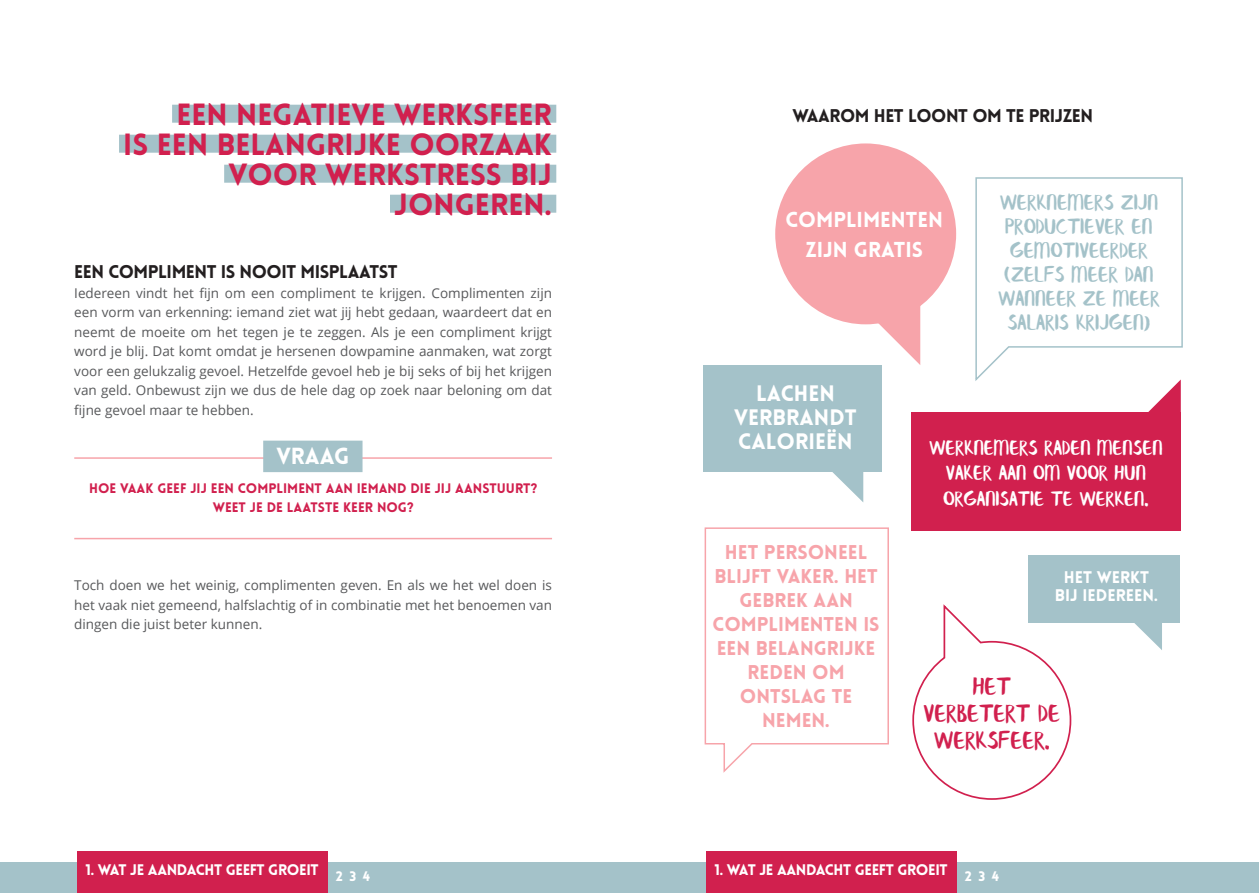
<style>
.page{position:relative;width:1259px;height:893px;background:#fff}
.page>*{position:absolute;margin:0;border:0;box-sizing:border-box;transform-origin:0 0}
.quote_rood_blauw{font:900 30px "Lovelo";color:#d1204e}
.broodtekst{font:27.3px/27.3px "Banaue";color:#d1204e;text-align:center}
.broodtekst-2{font:24px/24px "Banaue";color:#a4c2c9;text-align:center}
.broodtekst-3{font:22.8px/25.5px "Banaue";color:#fff;text-align:center}
.blokjes_blauw{font:900 22.8px "Lovelo";color:#fff}
.broodtekst-4{font:900 21.9px/23.9px "Lovelo";color:#fff;text-align:center}
.broodtekst-5{font:900 21.15px "Lovelo";color:#fff}
.broodtekst-6{font:900 19.5px/24px "Lovelo";color:#f7a4aa;text-align:center}
.kop_2{font:900 18px "Lovelo";letter-spacing:-.025em;color:#231f20}
.broodtekst-7{font:900 18px "Lovelo";letter-spacing:-.025em;color:#231f20}
.broodtekst-8{font:900 16.5px "Lovelo";color:#fff}
.t1{font:900 15px "Lovelo";letter-spacing:-.025em;color:#fff}
.broodtekst-9{font:13.5px/19.5px "Open Sans";color:#57585a;text-align:justify}
.quote_tussen_strepen{font:900 13.5px/19.5px "Lovelo";color:#d1204e;text-align:center}
.t2{font:900 13.5px "Lovelo";color:#fff}
</style>
<div class="page">
<div style="left:172px;top:105px;width:384px;height:18px;background:#a4c2c9"></div>
<div style="left:119px;top:135px;width:437px;height:18px;background:#a4c2c9"></div>
<div style="left:224px;top:165px;width:332px;height:18px;background:#a4c2c9"></div>
<div style="left:390px;top:195px;width:166px;height:18px;background:#a4c2c9"></div>
<hr style="left:74px;top:457px;width:478px;height:2px;background:#f7a4aa">
<hr style="left:74px;top:538px;width:478px;height:1px;background:#f7a4aa">
<svg style="left:704px;top:527px;width:185px;height:246px"></svg>
<div style="left:911px;top:412px;width:269px;height:118px;background:#d1204e"></div>
<svg style="left:975px;top:177px;width:208px;height:238px"></svg>
<div style="left:1028px;top:556px;width:152px;height:67px;background:#a4c2c9"></div>
<svg style="left:1134px;top:623px;width:28px;height:27px"></svg>
<div style="left:703px;top:365px;width:179px;height:107px;background:#a4c2c9"></div>
<svg style="left:832px;top:472px;width:31px;height:30px"></svg>
<div style="left:775px;top:143px;width:181px;height:181px;background:#f7a4aa;border-radius:50%"></div>
<svg style="left:876px;top:306px;width:44px;height:59px"></svg>
<svg style="left:912px;top:604px;width:160px;height:196px"></svg>
<div style="left:263px;top:441px;width:99px;height:31px;background:#a4c2c9"></div>
<div style="left:0;top:863px;width:630px;height:30px;background:#a4c2c9"></div>
<div style="left:628px;top:863px;width:631px;height:30px;background:#a4c2c9"></div>
<div style="left:77px;top:852px;width:250px;height:41px;background:#d1204e"></div>
<div style="left:706px;top:852px;width:250px;height:41px;background:#d1204e"></div>
<p class="quote_rood_blauw" style="left:176px;top:96px;width:377px">EEN NEGATIEVE WERKSFEER</p>
<p class="quote_rood_blauw" style="left:123px;top:126px;width:430px">IS EEN BELANGRIJKE OORZAAK</p>
<p class="quote_rood_blauw" style="left:228px;top:156px;width:325px">VOOR WERKSTRESS BIJ</p>
<p class="quote_rood_blauw" style="left:394px;top:186px;width:159px">JONGEREN.</p>
<p class="kop_2" style="left:74px;top:261px;width:325px">EEN COMPLIMENT IS NOOIT MISPLAATST</p>
<p class="broodtekst-9" style="left:74px;top:283px;width:479px">Iedereen vindt het fijn om een compliment te krijgen. Complimenten zijn een vorm van erkenning: iemand ziet wat jij hebt gedaan, waardeert dat en neemt de moeite om het tegen je te zeggen. Als je een compliment krijgt word je blij. Dat komt omdat je hersenen dowpamine aanmaken, wat zorgt voor een gelukzalig gevoel. Hetzelfde gevoel heb je bij seks of bij het krijgen van geld. Onbewust zijn we dus de hele dag op zoek naar beloning om dat fijne gevoel maar te hebben.</p>
<p class="blokjes_blauw" style="left:276px;top:441px;width:75px">VRAAG</p>
<p class="quote_tussen_strepen" style="left:89px;top:478px;width:449px">HOE VAAK GEEF JIJ EEN COMPLIMENT AAN IEMAND DIE JIJ AANSTUURT?<br>WEET JE DE LAATSTE KEER NOG?</p>
<p class="broodtekst-9" style="left:74px;top:575px;width:479px">Toch doen we het weinig, complimenten geven. En als we het wel doen is het vaak niet gemeend, halfslachtig of in combinatie met het benoemen van dingen die juist beter kunnen.</p>
<p class="broodtekst-7" style="left:792px;top:105px;width:302px">WAAROM HET LOONT OM TE PRIJZEN</p>
<p class="broodtekst-5" style="left:785px;top:206px;width:159px">COMPLIMENTEN</p>
<p class="broodtekst-5" style="left:805px;top:237px;width:119px">ZIJN GRATIS</p>
<p class="broodtekst-2" style="left:998px;top:192px;width:163px">WERKNEMERS ZIJN<br>PRODUCTIEVER EN<br>GEMOTIVEERDER (ZELFS MEER DAN<br>WANNEER ZE MEER<br>SALARIS KRIJGEN)</p>
<p class="broodtekst-4" style="left:734px;top:382px;width:124px">LACHEN<br>VERBRANDT<br>CALORIEËN</p>
<p class="broodtekst-6" style="left:725px;top:540px;width:144px">HET PERSONEEL</p>
<p class="broodtekst-6" style="left:714px;top:564px;width:165px">BLIJFT VAKER. HET<br>GEBREK AAN</p>
<p class="broodtekst-6" style="left:712px;top:612px;width:168px">COMPLIMENTEN IS</p>
<p class="broodtekst-6" style="left:717px;top:636px;width:160px">EEN BELANGRIJKE<br>REDEN OM</p>
<p class="broodtekst-6" style="left:740px;top:684px;width:114px">ONTSLAG TE<br>NEMEN.</p>
<p class="broodtekst-3" style="left:929px;top:436px;width:235px">WERKNEMERS RADEN MENSEN<br>VAKER AAN OM VOOR HUN</p>
<p class="broodtekst-3" style="left:943px;top:487px;width:207px">ORGANISATIE TE WERKEN.</p>
<p class="broodtekst-8" style="left:1064px;top:567px;width:87px">HET WERKT</p>
<p class="broodtekst-8" style="left:1055px;top:585px;width:105px">BIJ IEDEREEN.</p>
<p class="broodtekst" style="left:972px;top:674px;width:40px">HET</p>
<p class="broodtekst" style="left:923px;top:701px;width:138px">VERBETERT DE<br>WERKSFEER.</p>
<p class="t1" style="left:85px;top:860px;width:235px">1. WAT JE AANDACHT GEEFT GROEIT</p>
<p class="t1" style="left:714px;top:860px;width:235px">1. WAT JE AANDACHT GEEFT GROEIT</p>
<p class="t2" style="left:336px;top:868px;width:36px">2 3 4</p>
<p class="t2" style="left:964px;top:868px;width:36px">2 3 4</p>
</div>
